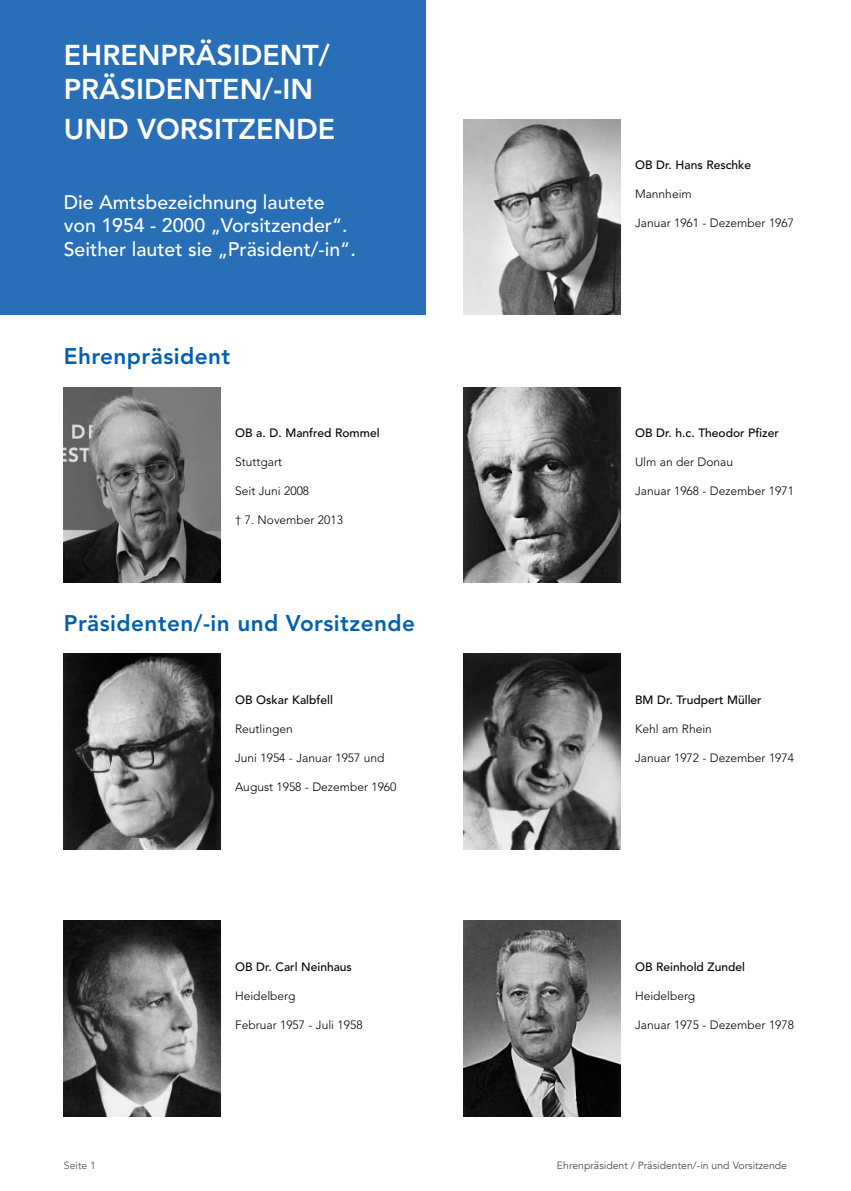
<style>
.page{position:relative;width:851px;height:1191px;background:#fff}
.page>*{position:absolute;margin:0;border:0;box-sizing:border-box;transform-origin:0 0}
.t1{font:800 28.5px/34.5px "Avenir LT";color:#fff}
.t2{font:800 22.5px "Avenir LT";letter-spacing:.02em;color:#0060af}
.t3{font:500 19.5px/23.4px "Avenir LT";color:#fff}
.t4{font:300 12px "Avenir LT";color:#000}
.t5{font:500 12px "Avenir LT";color:#000}
.t6{font:10.5px "Avenir";color:#4d4d4f}
.t7{font:10.5px "Avenir";color:#58595b}
</style>
<div class="page">
<div style="left:0;top:0;width:425px;height:314px;background:#286fb7"></div>
<img style="left:463px;top:921px;width:157px;height:195px">
<img style="left:64px;top:921px;width:157px;height:195px">
<img style="left:463px;top:119px;width:157px;height:195px">
<img style="left:64px;top:387px;width:157px;height:195px">
<img style="left:463px;top:387px;width:157px;height:195px">
<img style="left:64px;top:654px;width:157px;height:195px">
<img style="left:463px;top:654px;width:157px;height:195px">
<h1 class="t1" style="left:64px;top:37px;width:267px">EHRENPRÄSIDENT/<br>PRÄSIDENTEN/-IN</h1>
<h1 class="t1" style="left:64px;top:112px;width:273px">UND VORSITZENDE</h1>
<h3 class="t3" style="left:64px;top:191px;width:293px">Die Amtsbezeichnung lautete von 1954 - 2000 „Vorsitzender“.<br>Seither lautet sie „Präsident/-in“.</h3>
<h2 class="t2" style="left:64px;top:343px;width:168px">Ehrenpräsident</h2>
<p class="t5" style="left:235px;top:426px;width:146px">OB a. D. Manfred Rommel</p>
<p class="t4" style="left:235px;top:455px;width:48px">Stuttgart</p>
<p class="t4" style="left:235px;top:484px;width:76px">Seit Juni 2008</p>
<p class="t4" style="left:235px;top:512px;width:109px">† 7. November 2013</p>
<h2 class="t2" style="left:64px;top:610px;width:353px">Präsidenten/-in und Vorsitzende</h2>
<p class="t5" style="left:235px;top:693px;width:99px">OB Oskar Kalbfell</p>
<p class="t4" style="left:235px;top:722px;width:59px">Reutlingen</p>
<p class="t4" style="left:235px;top:750px;width:151px">Juni 1954 - Januar 1957 und</p>
<p class="t4" style="left:235px;top:779px;width:163px">August 1958 - Dezember 1960</p>
<p class="t5" style="left:235px;top:960px;width:118px">OB Dr. Carl Neinhaus</p>
<p class="t4" style="left:235px;top:988px;width:62px">Heidelberg</p>
<p class="t4" style="left:235px;top:1017px;width:129px">Februar 1957 - Juli 1958</p>
<p class="t5" style="left:635px;top:158px;width:117px">OB Dr. Hans Reschke</p>
<p class="t4" style="left:635px;top:187px;width:58px">Mannheim</p>
<p class="t4" style="left:635px;top:216px;width:160px">Januar 1961 - Dezember 1967</p>
<p class="t5" style="left:635px;top:426px;width:145px">OB Dr. h.c. Theodor Pfizer</p>
<p class="t4" style="left:635px;top:455px;width:100px">Ulm an der Donau</p>
<p class="t4" style="left:635px;top:484px;width:160px">Januar 1968 - Dezember 1971</p>
<p class="t5" style="left:635px;top:693px;width:128px">BM Dr. Trudpert Müller</p>
<p class="t4" style="left:635px;top:722px;width:78px">Kehl am Rhein</p>
<p class="t4" style="left:635px;top:750px;width:160px">Januar 1972 - Dezember 1974</p>
<p class="t5" style="left:635px;top:960px;width:111px">OB Reinhold Zundel</p>
<p class="t4" style="left:635px;top:988px;width:62px">Heidelberg</p>
<p class="t4" style="left:635px;top:1017px;width:160px">Januar 1975 - Dezember 1978</p>
<p class="t7" style="left:64px;top:1159px;width:34px">Seite 1</p>
<p class="t6" style="left:557px;top:1159px;width:231px">Ehrenpräsident / Präsidenten/-in und Vorsitzende</p>
</div>
